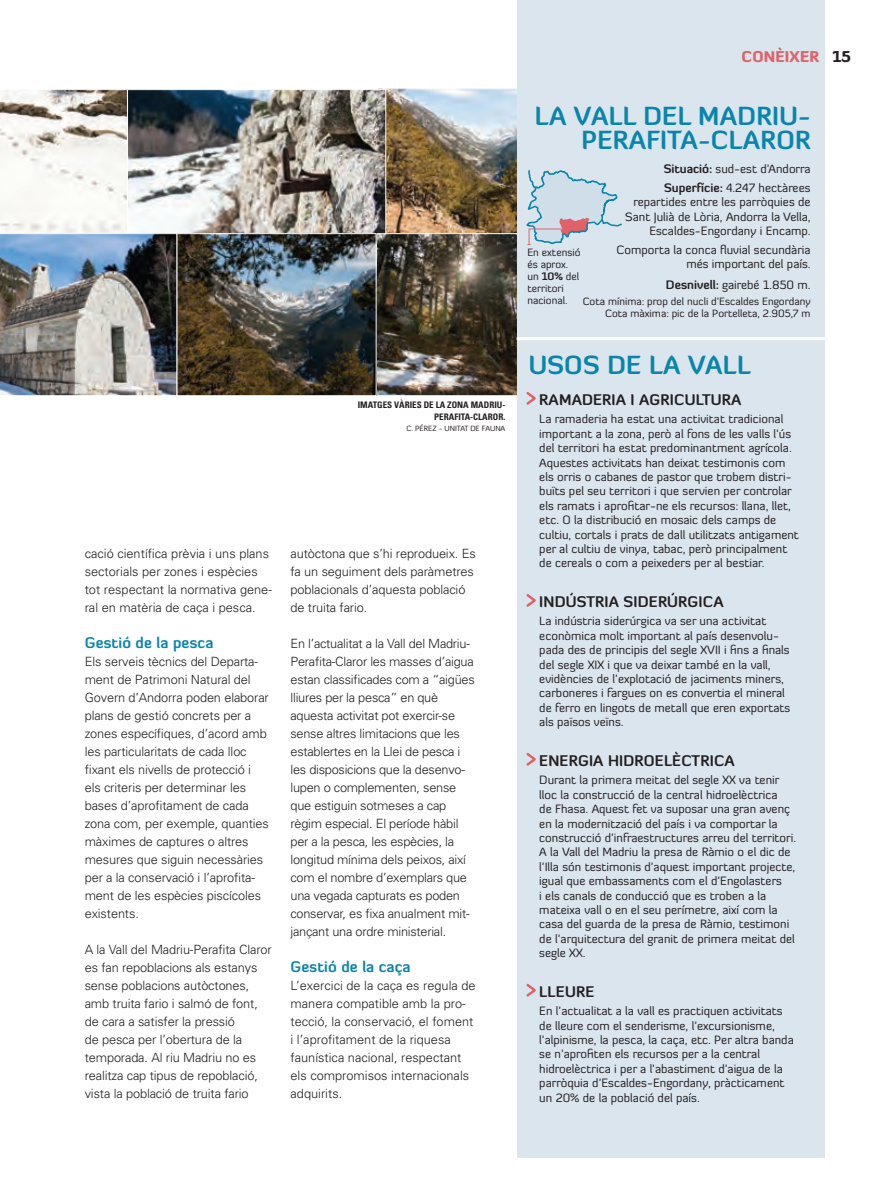
<style>
.page{position:relative;width:893px;height:1190px;background:#fff}
.page>*{position:absolute;margin:0;border:0;box-sizing:border-box;transform-origin:0 0}
.t1{font:700 25.5px "Diavlo";letter-spacing:.01em;color:#0a85aa}
.t2{font:700 15px "Diavlo";letter-spacing:.01em;color:#231f20}
.t3{font:700 15px "Diavlo";letter-spacing:.01em;color:#0a85aa}
.t4{font:900 15px "Diavlo";letter-spacing:.01em;color:#e16168}
.t5{font:300 12.75px/18px "Univers";letter-spacing:-.01em;color:#231f20}
.t6{font:12px/14.4px "Diavlo";color:#231f20}
.t7{font:10.5px/12px "Diavlo";color:#231f20;text-align:right}
.t8{font:700 condensed 9px/12px "Univers";color:#231f20;text-align:right}
.t9{font:7.5px "Diavlo";color:#231f20}
.s1{color:#231f20}
.s2{font-weight:700}
</style>
<div class="page">
<div style="left:516px;top:0;width:308px;height:1158px;background:#dae5ee"></div>
<svg style="left:526px;top:594px;width:10px;height:13px"></svg>
<svg style="left:526px;top:753px;width:10px;height:13px"></svg>
<svg style="left:526px;top:983px;width:10px;height:14px"></svg>
<hr style="left:516px;top:337px;width:308px;height:3px;background:#fff">
<img style="left:0;top:88px;width:622px;height:318px">
<p class="t8" style="left:357px;top:399px;width:149px">IMATGES VÀRIES DE LA ZONA MADRIU-<br>PERAFITA-CLAROR.</p>
<p class="t9" style="left:406px;top:423px;width:100px">c. pérez - unitat de fa una</p>
<p class="t5" style="left:85px;top:544px;width:189px">cació científica prèvia i uns plans sectorials per zones i espècies tot respectant la normativa gene&shy;ral en matèria de caça i pesca.</p>
<p class="t3" style="left:85px;top:633px;width:130px">GESTIÓ DE LA PESCA</p>
<p class="t5" style="left:85px;top:652px;width:185px">Els serveis tècnics del Departa&shy;ment de Patrimoni Natural del<br>Govern d’Andorra poden elaborar plans de gestió concrets per a zones específiques, d’acord amb les particularitats de cada lloc fixant els nivells de protecció i els criteris per determinar les bases d’aprofitament de cada zona com, per exemple, quanties màximes de captures o altres mesures que siguin necessàries per a la conservació i l’aprofita&shy;ment de les espècies piscícoles existents.</p>
<p class="t5" style="left:85px;top:940px;width:188px">A la Vall del Madriu-Perafita Claror es fan repoblacions als estanys sense poblacions autòctones, amb truita fario i salmó de font, de cara a satisfer la pressió<br>de pesca per l’obertura de la temporada. Al riu Madriu no es realitza cap tipus de repoblació, vista la població de truita fario</p>
<p class="t5" style="left:290px;top:544px;width:187px">autòctona que s’hi reprodueix. Es fa un seguiment dels paràmetres poblacionals d’aquesta població de truita fario.</p>
<p class="t5" style="left:290px;top:634px;width:186px">En l’actualitat a la Vall del Madriu-<br>Perafita-Claror les masses d’aigua estan classificades com a “aigües lliures per la pesca” en què aquesta activitat pot exercir-se sense altres limitacions que les establertes en la Llei de pesca i les disposicions que la desenvo&shy;lupen o complementen, sense que estiguin sotmeses a cap règim especial. El període hàbil per a la pesca, les espècies, la longitud mínima dels peixos, així com el nombre d’exemplars que una vegada capturats es poden conservar, es fixa anualment mit&shy;jançant una ordre ministerial.</p>
<p class="t3" style="left:290px;top:957px;width:121px">GESTIÓ DE LA CAÇA</p>
<p class="t5" style="left:290px;top:976px;width:186px">L’exercici de la caça es regula de manera compatible amb la pro&shy;tecció, la conservació, el foment i l’aprofitament de la riquesa faunística nacional, respectant els compromisos internacionals adquirits.</p>
<p class="t4" style="left:741px;top:47px;width:111px">CONÈIXER <span class="s1">15</span></p>
<p class="t1" style="left:534px;top:100px;width:73px">LA VALL</p>
<p class="t1" style="left:643px;top:100px;width:17px">DEL</p>
<p class="t1" style="left:698px;top:100px;width:18px">MADRIU</p>
<p class="t1" style="left:797px;top:100px;width:14px">-</p>
<p class="t1" style="left:581px;top:124px;width:33px">PERA</p>
<p class="t1" style="left:646px;top:124px;width:82px">FITA -CLAROR</p>
<p class="t6" style="left:663px;top:159px;width:148px;line-height:18.6px"><span class="s2">SITUACIÓ:</span> sud-est d’Andorra<br><span class="s2">SUPERFÍCIE:</span> 4.247 hectàrees</p>
<p class="t6" style="left:625px;top:195px;width:187px;text-align:right">repartides entre les parròquies de<br>Sant Julià de Lòria, Andorra la Vella,<br>Escaldes-Engordany i Encamp.</p>
<p class="t6" style="left:616px;top:242px;width:195px;text-align:right">Comporta la conca fluvial secundària més important del país.</p>
<p class="t7" style="left:527px;top:246px;width:55px;text-align:left">En extensió és aprox. un <span class="s2">10%</span> del territori nacional.</p>
<p class="t6" style="left:665px;top:277px;width:146px"><span class="s2">DESNIVELL:</span> gairebé 1.850 m.</p>
<p class="t7" style="left:582px;top:295px;width:229px">Cota mínima: prop del nucli d’Escaldes Engordany<br>Cota màxima: pic de la Portelleta, 2.905,7 m</p>
<p class="t1" style="left:528px;top:349px;width:224px">USOS DE LA VALL</p>
<p class="t2" style="left:539px;top:390px;width:203px">RAMADERIA I AG RICULTURA</p>
<p class="t6" style="left:539px;top:412px;width:261px">La ramaderia ha estat una activitat tradicional important a la zona, però al fons de les valls l’ús del territori ha estat predominantment agrícola.<br>Aquestes activitats han deixat testimonis com els orris o cabanes de pastor que trobem distri&shy;buïts pel seu territori i que servien per controlar els ramats i aprofitar-ne els recursos: llana, llet, etc. O la distribució en mosaic dels camps de cultiu, cortals i prats de dall utilitzats antigament per al cultiu de vinya, tabac, però principalment de cereals o com a peixeders per al bestiar.</p>
<p class="t2" style="left:539px;top:592px;width:186px">INDÚSTRIA SIDERÚRGICA</p>
<p class="t6" style="left:539px;top:614px;width:252px">La indústria siderúrgica va ser una activitat econòmica molt important al país desenvolu&shy;pada des de principis del segle XVII i fins a finals del segle XIX i que va deixar també en la vall, evidències de l’explotació de jaciments miners, carboneres i fargues on es convertia el mineral de ferro en lingots de metall que eren exportats als països veïns.</p>
<p class="t2" style="left:539px;top:751px;width:197px">ENERGIA HIDROELÈCTRICA</p>
<p class="t6" style="left:539px;top:773px;width:258px">Durant la primera meitat del segle XX va tenir lloc la construcció de la central hidroelèctrica<br>de Fhasa. Aquest fet va suposar una gran avenç en la modernització del país i va comportar la construcció d’infraestructures arreu del territori.<br>A la Vall del Madriu la presa de Ràmio o el dic de l’Illa són testimonis d’aquest important projecte, igual que embassaments com el d’Engolasters<br>i els canals de conducció que es troben a la mateixa vall o en el seu perímetre, així com la casa del guarda de la presa de Ràmio, testimoni de l’arquitectura del granit de primera meitat del segle XX.</p>
<p class="t2" style="left:539px;top:981px;width:56px">LLEURE</p>
<p class="t6" style="left:539px;top:1003px;width:256px">En l’actualitat a la vall es practiquen activitats de lleure com el senderisme, l’excursionisme, l’alpinisme, la pesca, la caça, etc. Per altra banda se n’aprofiten els recursos per a la central hidroelèctrica i per a l’abastiment d’aigua de la parròquia d’Escaldes-Engordany, pràcticament un 20% de la població del país.</p>
</div>
